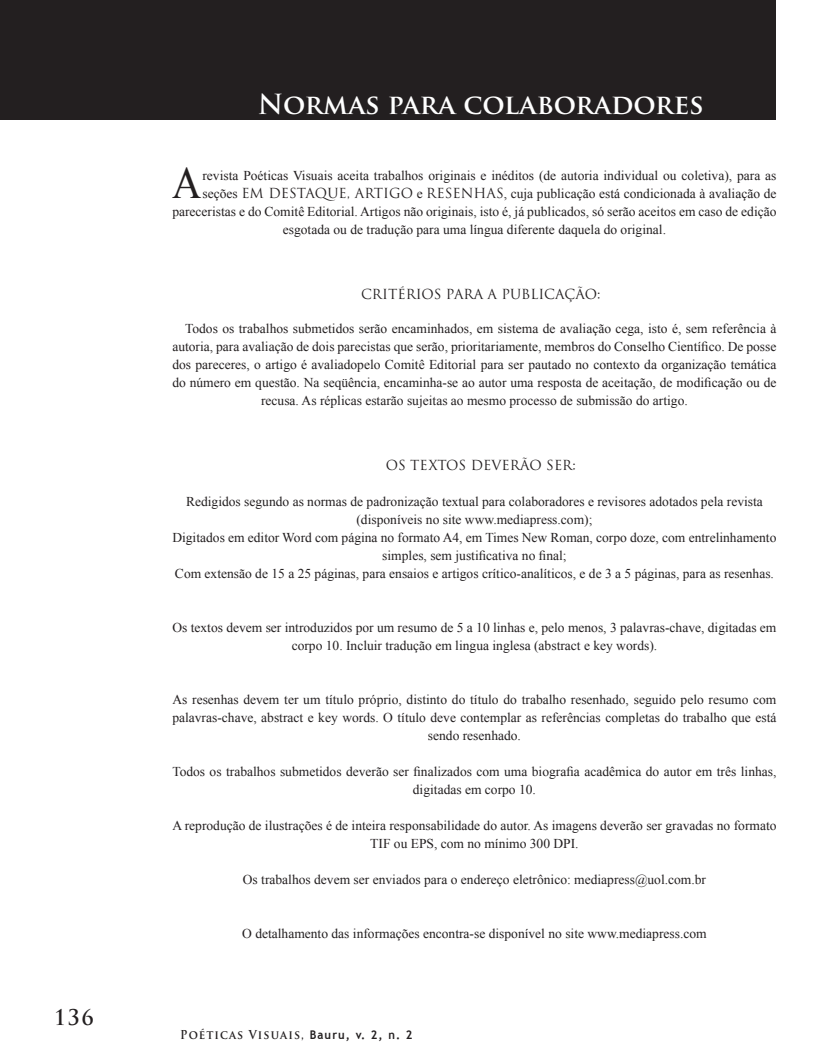
<style>
.page{position:relative;width:830px;height:1063px;background:#fff}
.page>*{position:absolute;margin:0;border:0;box-sizing:border-box;transform-origin:0 0}
.t1{font:44.7px "Times New Roman";color:#231f20;scale:.91 1}
.t2{font:700 27px "Trajan Pro";color:#fff}
.t3{font:700 21.15px "Trajan Pro";color:#231f20;scale:.93 1}
.t4{font:13.5px/18px "Times New Roman";color:#231f20;text-align:center}
.t5{font:13.5px "Trajan Pro";color:#231f20}
.t6{font:700 12px "Trajan Pro";letter-spacing:.1em;color:#231f20;scale:.93 1}
.s1{font-family:"Trajan Pro"}
.s2{font-family:"Trebuchet MS"}
</style>
<div class="page">
<div style="left:0;top:0;width:775px;height:119px;background:#231f20"></div>
<h3 class="t3" style="left:54px;top:1004px;width:44px">136</h3>
<p class="t2" style="left:258px;top:87px;width:447px">Normas para colaboradores</p>
<p class="t1" style="left:172px;top:153px;width:34px">A</p>
<p class="t4" style="left:202px;top:167px;width:575px">revista Poéticas Visuais aceita trabalhos originais e inéditos (de autoria individual ou coletiva), para as</p>
<p class="t4" style="left:202px;top:185px;width:575px">seções <span class="s1">EM DESTAQUE, ARTIGO</span> e <span class="s1">RESENHAS</span>, cuja publicação está condicionada à avaliação de</p>
<p class="t4" style="left:172px;top:203px;width:605px">pareceristas e do Comitê Editorial. Artigos não originais, isto é, já publicados, só serão aceitos em caso de edição</p>
<p class="t4" style="left:283px;top:221px;width:384px">esgotada ou de tradução para uma língua diferente daquela do original.</p>
<p class="t5" style="left:361px;top:286px;width:241px">CRITÉRIOS PARA A PUBLICAÇÃO:</p>
<p class="t4" style="left:185px;top:320px;width:592px">Todos os trabalhos submetidos serão encaminhados, em sistema de avaliação cega, isto é, sem referência à</p>
<p class="t4" style="left:172px;top:338px;width:605px">autoria, para avaliação de dois parecistas que serão, prioritariamente, membros do Conselho Científico. De posse</p>
<p class="t4" style="left:172px;top:356px;width:605px">dos pareceres, o artigo é avaliadopelo Comitê Editorial para ser pautado no contexto da organização temática</p>
<p class="t4" style="left:172px;top:374px;width:605px">do número em questão. Na seqüência, encaminha-se ao autor uma resposta de aceitação, de modificação ou de</p>
<p class="t4" style="left:261px;top:392px;width:428px">recusa. As réplicas estarão sujeitas ao mesmo processo de submissão do artigo.</p>
<p class="t5" style="left:385px;top:457px;width:191px">OS TEXTOS DEVERÃO SER:</p>
<p class="t4" style="left:186px;top:492px;width:578px">Redigidos segundo as normas de padronização textual para colaboradores e revisores adotados pela revista</p>
<p class="t4" style="left:356px;top:510px;width:237px">(disponíveis no site www.mediapress.com);</p>
<p class="t4" style="left:172px;top:528px;width:605px">Digitados em editor Word com página no formato A4, em Times New Roman, corpo doze, com entrelinhamento simples, sem justificativa no final;</p>
<p class="t4" style="left:175px;top:564px;width:600px">Com extensão de 15 a 25 páginas, para ensaios e artigos crítico-analíticos, e de 3 a 5 páginas, para as resenhas.</p>
<p class="t4" style="left:172px;top:618px;width:605px">Os textos devem ser introduzidos por um resumo de 5 a 10 linhas e, pelo menos, 3 palavras-chave, digitadas em corpo 10. Incluir tradução em lingua inglesa (abstract e key words).</p>
<p class="t4" style="left:172px;top:690px;width:605px">As resenhas devem ter um título próprio, distinto do título do trabalho resenhado, seguido pelo resumo com palavras-chave, abstract e key words. O título deve contemplar as referências completas do trabalho que está sendo resenhado.</p>
<p class="t4" style="left:172px;top:762px;width:605px">Todos os trabalhos submetidos deverão ser finalizados com uma biografia acadêmica do autor em três linhas, digitadas em corpo 10.</p>
<p class="t4" style="left:172px;top:816px;width:605px">A reprodução de ilustrações é de inteira responsabilidade do autor. As imagens deverão ser gravadas no formato<br>TIF ou EPS, com no mínimo 300 DPI.</p>
<p class="t4" style="left:243px;top:870px;width:464px">Os trabalhos devem ser enviados para o endereço eletrônico: mediapress@uol.com.br</p>
<p class="t4" style="left:242px;top:924px;width:465px">O detalhamento das informações encontra-se disponível no site www.mediapress.com</p>
<p class="t6" style="left:180px;top:1027px;width:251px">Poéticas Visuais, <span class="s2">Bauru, v. 2, n. 2</span></p>
</div>
